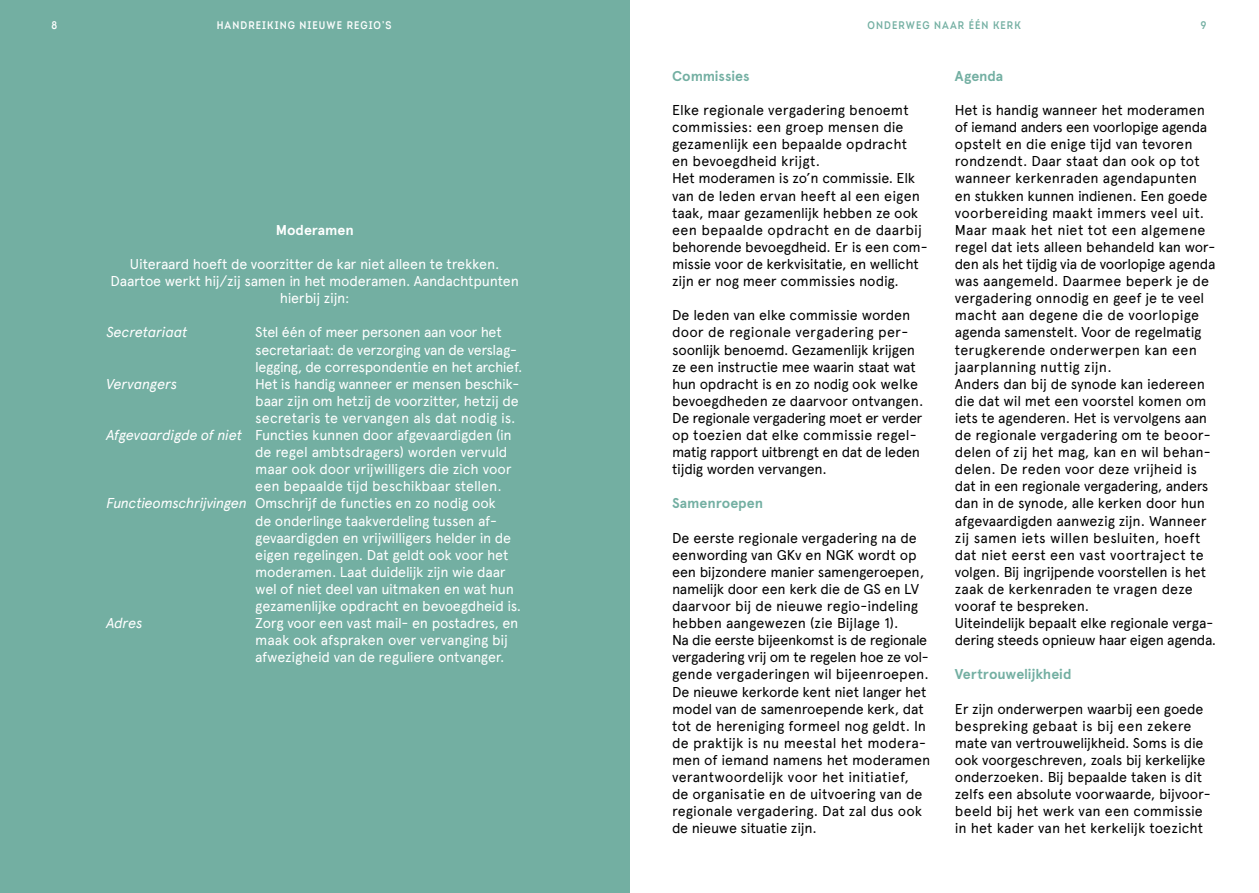
<style>
.page{position:relative;width:1259px;height:893px;background:#fff}
.page>*{position:absolute;margin:0;border:0;box-sizing:border-box;transform-origin:0 0}
.BROOD{font:14.25px/17.1px "Apercu";letter-spacing:-.005em;color:#000}
.BROOD-2{font:14.25px/17.1px "Apercu";letter-spacing:-.015em;color:#fff}
.BROOD-3{font:700 14.25px "Apercu";color:#73afa2}
.BROOD-4{font:italic 14.25px "Apercu";letter-spacing:-.015em;color:#fff}
.BROOD-5{font:700 14.25px "Apercu";letter-spacing:-.005em;color:#fff}
.Page_Naviagtion{font:10.95px "Intro Cond Semi Bold Caps";letter-spacing:.1em;color:#fff}
.t1{font:10.95px "Intro Cond Semi Bold Caps";letter-spacing:.1em;color:#73afa2}
.s1{font-style:italic}
</style>
<div class="page">
<hr style="left:629px;top:0;width:1px;height:893px;background:#000">
<div style="left:0;top:0;width:629px;height:893px;background:#73afa2"></div>
<p class="Page_Naviagtion" style="left:52px;top:19px;width:7px">8</p>
<p class="Page_Naviagtion" style="left:217px;top:19px;width:176px">HANDREIKING NIEUWE REGIO’S</p>
<p class="t1" style="left:867px;top:19px;width:155px">ONDERWEG NAAR ÉÉN KERK</p>
<p class="t1" style="left:1200px;top:19px;width:7px">9</p>
<p class="BROOD-5" style="left:276px;top:221px;width:79px">Moderamen</p>
<p class="BROOD-2" style="left:111px;top:255px;width:410px;text-align:center">Uiteraard hoeft de voorzitter de kar niet alleen te trekken.<br>Daartoe werkt hij/zij samen in het moderamen. Aandachtpunten hierbij zijn:</p>
<p class="BROOD-4" style="left:106px;top:321px;width:83px">Secretariaat</p>
<p class="BROOD-2" style="left:255px;top:324px;width:269px">Stel één of meer personen aan voor het secretariaat: de verzorging van de verslag&shy;legging, de correspondentie en het archief.</p>
<p class="BROOD-4" style="left:106px;top:372px;width:73px">Vervangers</p>
<p class="BROOD-2" style="left:255px;top:375px;width:265px;text-align:justify">Het is handig wanneer er mensen beschik&shy;baar zijn om hetzij de voorzitter, hetzij de secretaris te vervangen als dat nodig is.</p>
<p class="BROOD-2" style="left:255px;top:426px;width:258px;text-indent:-149px"><span class="s1">Afgevaardigde of niet</span> Functies kunnen door afgevaardigden (in de regel ambtsdragers) worden vervuld maar ook door vrijwilligers die zich voor een bepaalde tijd beschikbaar stellen.</p>
<p class="BROOD-2" style="left:255px;top:495px;width:267px;text-indent:-149px"><span class="s1">Functieomschrijvingen</span> Omschrijf de functies en zo nodig ook<br>de onderlinge taakverdeling tussen af&shy;gevaardigden en vrijwilligers helder in de eigen regelingen. Dat geldt ook voor het moderamen. Laat duidelijk zijn wie daar wel of niet deel van uitmaken en wat hun gezamenlijke opdracht en bevoegdheid is.</p>
<p class="BROOD-4" style="left:106px;top:612px;width:38px">Adres</p>
<p class="BROOD-2" style="left:255px;top:614px;width:265px">Zorg voor een vast mail- en postadres, en maak ook afspraken over vervanging bij afwezigheid van de reguliere ontvanger.</p>
<p class="BROOD-3" style="left:672px;top:67px;width:79px">Commissies</p>
<p class="BROOD" style="left:672px;top:101px;width:238px">Elke regionale vergadering benoemt commissies: een groep mensen die gezamenlijk een bepaalde opdracht en bevoegdheid krijgt.</p>
<p class="BROOD" style="left:672px;top:170px;width:257px">Het moderamen is zo’n commissie. Elk van de leden ervan heeft al een eigen taak, maar gezamenlijk hebben ze ook een bepaalde opdracht en de daarbij behorende bevoegdheid. Er is een com&shy;missie voor de kerkvisitatie, en wellicht zijn er nog meer commissies nodig.</p>
<p class="BROOD" style="left:672px;top:307px;width:253px">De leden van elke commissie worden door de regionale vergadering per&shy;soonlijk benoemd. Gezamenlijk krijgen ze een instructie mee waarin staat wat hun opdracht is en zo nodig ook welke bevoegdheden ze daarvoor ontvangen.</p>
<p class="BROOD" style="left:672px;top:409px;width:252px">De regionale vergadering moet er verder op toezien dat elke commissie regel&shy;matig rapport uitbrengt en dat de leden tijdig worden vervangen.</p>
<p class="BROOD-3" style="left:672px;top:495px;width:93px">Samenroepen</p>
<p class="BROOD" style="left:672px;top:529px;width:254px">De eerste regionale vergadering na de eenwording van GKv en NGK wordt op een bijzondere manier samengeroepen, namelijk door een kerk die de GS en LV daarvoor bij de nieuwe regio-indeling hebben aangewezen (zie Bijlage 1).</p>
<p class="BROOD" style="left:672px;top:632px;width:258px;text-align:justify">Na die eerste bijeenkomst is de regionale vergadering vrij om te regelen hoe ze vol&shy;gende vergaderingen wil bijeenroepen.</p>
<p class="BROOD" style="left:672px;top:683px;width:260px">De nieuwe kerkorde kent niet langer het model van de samenroepende kerk, dat tot de hereniging formeel nog geldt. In de praktijk is nu meestal het modera&shy;men of iemand namens het moderamen verantwoordelijk voor het initiatief,<br>de organisatie en de uitvoering van de regionale vergadering. Dat zal dus ook de nieuwe situatie zijn.</p>
<p class="BROOD-3" style="left:955px;top:67px;width:50px">Agenda</p>
<p class="BROOD" style="left:955px;top:101px;width:254px">Het is handig wanneer het moderamen of iemand anders een voorlopige agenda opstelt en die enige tijd van tevoren rondzendt. Daar staat dan ook op tot wanneer kerkenraden agendapunten en stukken kunnen indienen. Een goede voorbereiding maakt immers veel uit.</p>
<p class="BROOD" style="left:955px;top:221px;width:262px">Maar maak het niet tot een algemene regel dat iets alleen behandeld kan wor&shy;den als het tijdig via de voorlopige agenda was aangemeld. Daarmee beperk je de vergadering onnodig en geef je te veel macht aan degene die de voorlopige agenda samenstelt. Voor de regelmatig terugkerende onderwerpen kan een jaarplanning nuttig zijn.</p>
<p class="BROOD" style="left:955px;top:375px;width:257px">Anders dan bij de synode kan iedereen die dat wil met een voorstel komen om iets te agenderen. Het is vervolgens aan de regionale vergadering om te beoor&shy;delen of zij het mag, kan en wil behan&shy;delen. De reden voor deze vrijheid is dat in een regionale vergadering, anders dan in de synode, alle kerken door hun afgevaardigden aanwezig zijn. Wanneer zij samen iets willen besluiten, hoeft dat niet eerst een vast voortraject te volgen. Bij ingrijpende voorstellen is het zaak de kerkenraden te vragen deze vooraf te bespreken.</p>
<p class="BROOD" style="left:955px;top:614px;width:263px">Uiteindelijk bepaalt elke regionale verga&shy;dering steeds opnieuw haar eigen agenda.</p>
<p class="BROOD-3" style="left:955px;top:666px;width:118px">Vertrouwelijkheid</p>
<p class="BROOD" style="left:955px;top:700px;width:257px">Er zijn onderwerpen waarbij een goede bespreking gebaat is bij een zekere mate van vertrouwelijkheid. Soms is die ook voorgeschreven, zoals bij kerkelijke onderzoeken. Bij bepaalde taken is dit zelfs een absolute voorwaarde, bijvoor&shy;beeld bij het werk van een commissie in het kader van het kerkelijk toezicht</p>
</div>
